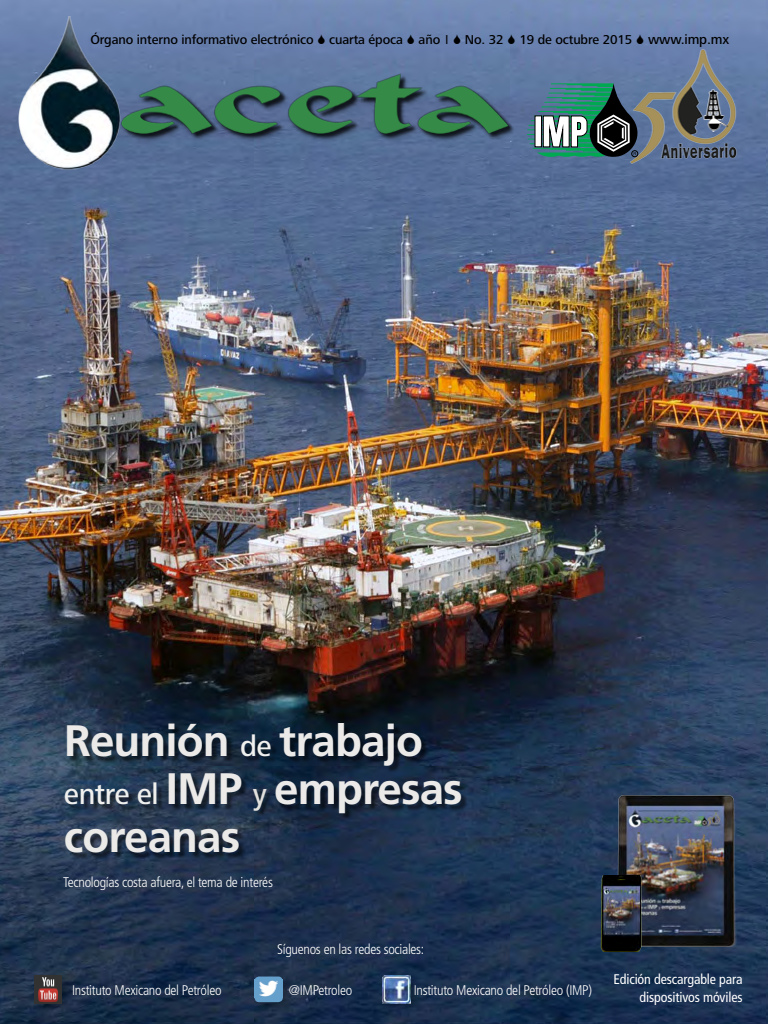
<style>
.page{position:relative;width:768px;height:1024px;background:#fff}
.page>*{position:absolute;margin:0;border:0;box-sizing:border-box;transform-origin:0 0}
.t1{font:700 44px/48px "Frutiger";letter-spacing:-.02em;color:#ebeae8}
.t2{font:300 condensed 14px "Frutiger";letter-spacing:-.02em;color:#fff}
.t3{font:condensed 14px/18px "Frutiger";letter-spacing:-.01em;color:#fff;text-align:right}
.t4{font:500 13.3px "Frutiger Next LT";letter-spacing:-.01em;color:#000}
.s1{font-family:"Gill Sans";font-weight:400;font-stretch:condensed}
.s2{font-size:14px}
.s3{font-family:"Frutiger Next LT";font-weight:500;font-size:30px;color:#f0f0ee}
.s4{font-family:"Frutiger Next LT";font-weight:500;font-size:30px;color:#e2e1de}
</style>
<div class="page">
<img style="left:0;top:0;width:768px;height:1024px">
<div style="left:381px;top:974px;width:38px;height:38px;background:#000;opacity:.25"></div>
<img style="left:382px;top:975px;width:28px;height:28px">
<div style="left:33px;top:974px;width:38px;height:38px;background:#000;opacity:.25"></div>
<img style="left:34px;top:975px;width:28px;height:28px">
<div style="left:253px;top:975px;width:39px;height:36px;background:#000;opacity:.25"></div>
<svg style="left:255px;top:977px;width:28px;height:25px"></svg>
<img style="left:255px;top:980px;width:28px;height:18px">
<img style="left:608px;top:793px;width:134px;height:154px">
<img style="left:588px;top:876px;width:66px;height:76px">
<img style="left:15px;top:16px;width:118px;height:167px">
<img style="left:116px;top:43px;width:397px;height:101px">
<img style="left:624px;top:43px;width:123px;height:123px">
<svg style="left:527px;top:83px;width:117px;height:76px;background:#4f7978"></svg>
<div style="left:632px;top:150px;width:6px;height:7px;border:1px solid #000;border-radius:50%"></div>
<div style="left:67px;top:725px;width:400px;height:134px;background:#000;opacity:.5"></div>
<svg style="left:318px;top:34px;width:7px;height:10px"></svg>
<svg style="left:408px;top:34px;width:6px;height:10px"></svg>
<svg style="left:454px;top:34px;width:6px;height:10px"></svg>
<svg style="left:508px;top:34px;width:7px;height:10px"></svg>
<svg style="left:637px;top:34px;width:6px;height:10px"></svg>
<p class="t4" style="left:91px;top:32px;width:640px">Órgano interno informativo electrónico cuarta época año <span class="s1">1</span> No. 32 19 de octubre 2015 <span class="s2">www.imp.mx</span></p>
<h1 class="t1" style="left:64px;top:717px;width:400px">Reunión <span class="s3">de</span> trabajo <span class="s3">entre el</span> IMP <span class="s4">y</span> empresas coreanas</h1>
<p class="t2" style="left:63px;top:874px;width:211px">Tecnologías costa afuera, el tema de interés</p>
<p class="t2" style="left:277px;top:942px;width:149px">Síguenos en las redes sociales:</p>
<p class="t2" style="left:72px;top:982px;width:151px">Instituto Mexicano del Petróleo</p>
<p class="t2" style="left:289px;top:982px;width:65px">@IMPetroleo</p>
<p class="t2" style="left:414px;top:982px;width:180px">Instituto Mexicano del Petróleo (IMP)</p>
<p class="t3" style="left:613px;top:970px;width:131px">Edición descargable para dispositivos móviles</p>
</div>
